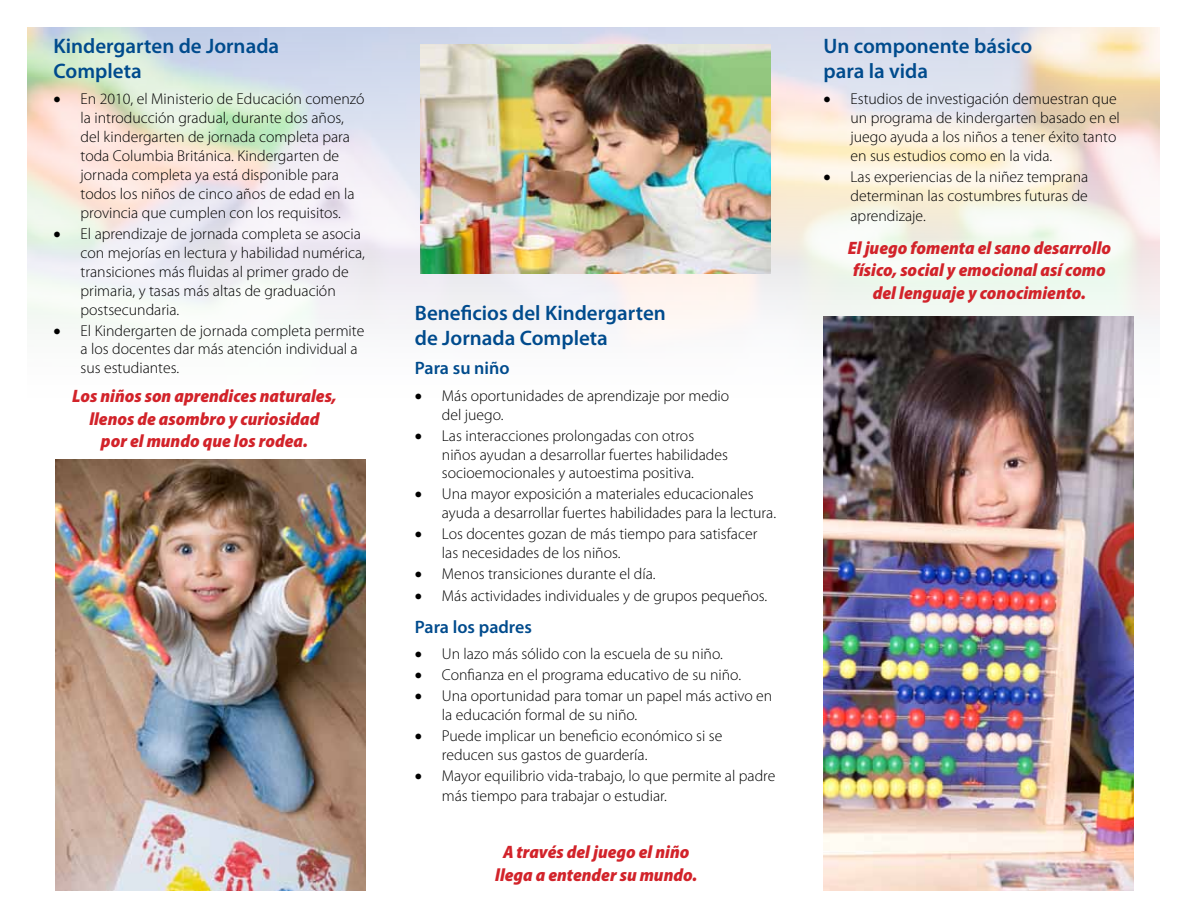
<style>
.page{position:relative;width:1188px;height:918px;background:#fff}
.page>*{position:absolute;margin:0;border:0;box-sizing:border-box;transform-origin:0 0}
.t1{font:600 21px/25.2px "Myriad Pro";color:#004b8d}
.t2{font:italic 900 semi-condensed 18px/22.5px "Myriad Pro";color:#d2232a;text-align:center}
.t3{font:600 18px "Myriad Pro";color:#004b8d}
.t4{font:300 15.75px/18.9px "Myriad Pro";color:#000}
</style>
<div class="page">
<img style="left:27px;top:27px;width:1133px;height:409px">
<img style="left:420px;top:44px;width:350px;height:230px">
<img style="left:56px;top:459px;width:310px;height:431px">
<img style="left:824px;top:316px;width:309px;height:574px">
<h1 class="t1" style="left:54px;top:33px;width:227px">Kindergarten de Jornada<br>Completa</h1>
<p class="t4" style="left:81px;top:90px;width:285px;text-indent:-27px">• En 2010, el Ministerio de Educación comenzó la introducción gradual, durante dos años, del kindergarten de jornada completa para toda Columbia Británica. Kindergarten de jornada completa ya está disponible para todos los niños de cinco años de edad en la provincia que cumplen con los requisitos.</p>
<p class="t4" style="left:81px;top:224px;width:286px;text-indent:-27px">• El aprendizaje de jornada completa se asocia con mejorías en lectura y habilidad numérica, transiciones más fluidas al primer grado de primaria, y tasas más altas de graduación postsecundaria.</p>
<p class="t4" style="left:81px;top:321px;width:285px;text-indent:-27px">• El Kindergarten de jornada completa permite a los docentes dar más atención individual a sus estudiantes.</p>
<p class="t2" style="left:72px;top:385px;width:266px">Los niños son aprendices naturales, llenos de asombro y curiosidad<br>por el mundo que los rodea.</p>
<h1 class="t1" style="left:415px;top:300px;width:252px">Beneficios del Kindergarten de Jornada Completa</h1>
<p class="t3" style="left:415px;top:357px;width:96px">Para su niño</p>
<p class="t4" style="left:442px;top:386px;width:289px;text-indent:-27px">• Más oportunidades de aprendizaje por medio del juego.</p>
<p class="t4" style="left:442px;top:426px;width:288px;text-indent:-27px">• Las interacciones prolongadas con otros niños ayudan a desarrollar fuertes habilidades socioemocionales y autoestima positiva.</p>
<p class="t4" style="left:442px;top:485px;width:336px;text-indent:-27px">• Una mayor exposición a materiales educacionales ayuda a desarrollar fuertes habilidades para la lectura.</p>
<p class="t4" style="left:442px;top:525px;width:317px;text-indent:-27px">• Los docentes gozan de más tiempo para satisfacer las necesidades de los niños.</p>
<p class="t4" style="left:415px;top:565px;width:242px">• Menos transiciones durante el día.</p>
<p class="t4" style="left:415px;top:587px;width:354px">• Más actividades individuales y de grupos pequeños.</p>
<p class="t3" style="left:415px;top:615px;width:119px">Para los padres</p>
<p class="t4" style="left:415px;top:645px;width:310px">• Un lazo más sólido con la escuela de su niño.</p>
<p class="t4" style="left:415px;top:666px;width:328px">• Confianza en el programa educativo de su niño.</p>
<p class="t4" style="left:442px;top:687px;width:332px;text-indent:-27px">• Una oportunidad para tomar un papel más activo en la educación formal de su niño.</p>
<p class="t4" style="left:442px;top:727px;width:282px;text-indent:-27px">• Puede implicar un beneficio económico si se reducen sus gastos de guardería.</p>
<p class="t4" style="left:442px;top:766px;width:335px;line-height:19.8px;text-indent:-27px">• Mayor equilibrio vida-trabajo, lo que permite al padre más tiempo para trabajar o estudiar.</p>
<p class="t2" style="left:495px;top:841px;width:204px">A través del juego el niño llega a entender su mundo.</p>
<h1 class="t1" style="left:824px;top:33px;width:210px">Un componente básico para la vida</h1>
<p class="t4" style="left:850px;top:90px;width:271px;text-indent:-27px">• Estudios de investigación demuestran que un programa de kindergarten basado en el juego ayuda a los niños a tener éxito tanto en sus estudios como en la vida.</p>
<p class="t4" style="left:850px;top:168px;width:239px;line-height:19.4px;text-align:justify;text-indent:-27px">• Las experiencias de la niñez temprana determinan las costumbres futuras de aprendizaje.</p>
<p class="t2" style="left:848px;top:237px;width:265px">El juego fomenta el sano desarrollo físico, social y emocional así como del lenguaje y conocimiento.</p>
</div>
